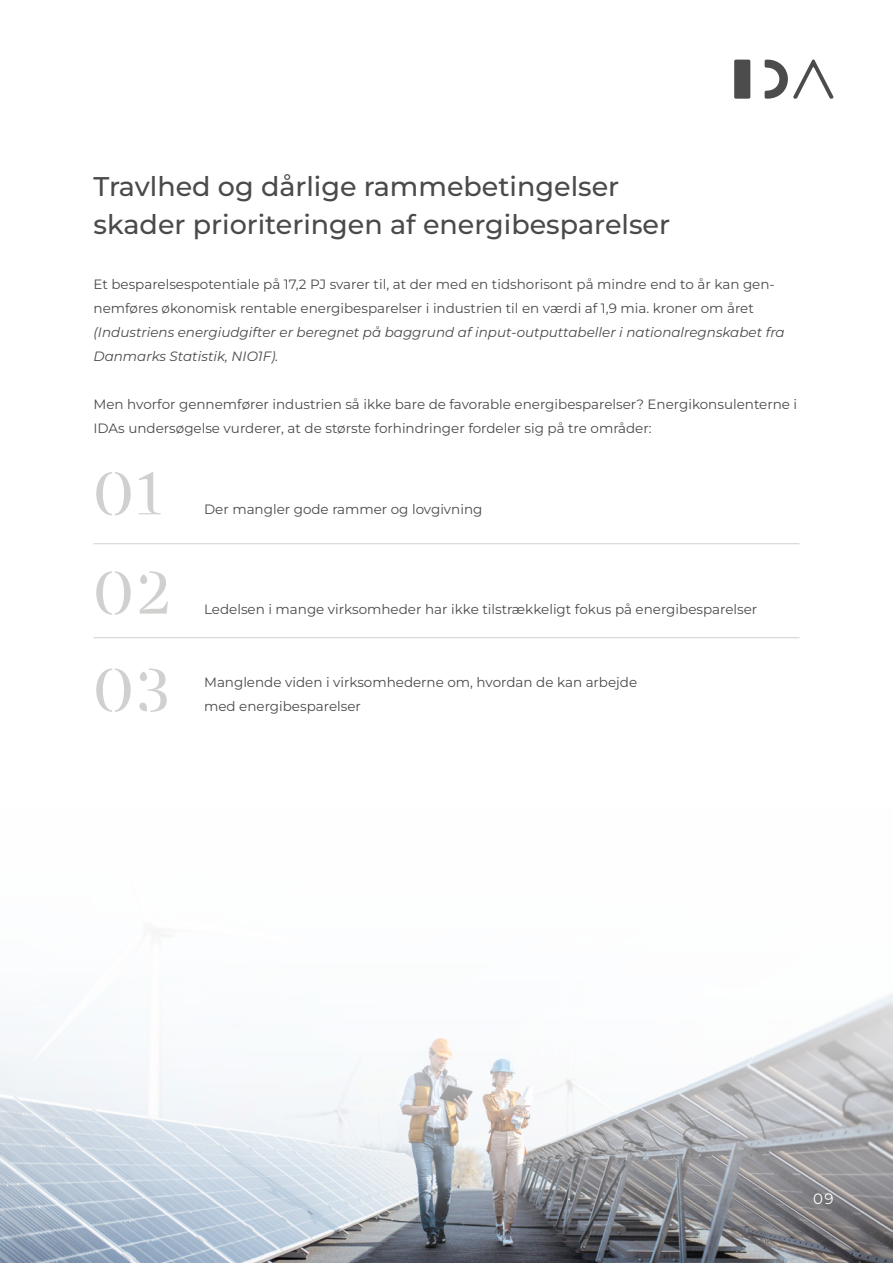
<style>
.page{position:relative;width:893px;height:1263px;background:#fff}
.page>*{position:absolute;margin:0;border:0;box-sizing:border-box;transform-origin:0 0}
.t1{font:67.5px "FS Renaissance";color:#d0d0cf}
.Manchet{font:500 27px "Montserrat";color:#4a4a49}
.t2{font:15px "Montserrat";color:#fff}
.Brød{font:13.5px/24px "Montserrat";color:#4a4a49}
.s1{font-style:italic}
</style>
<div class="page">
<div style="left:734px;top:60px;width:16px;height:39px;background:#4c4c4c;border-radius:2px"></div>
<svg style="left:765px;top:59px;width:69px;height:40px"></svg>
<img style="left:0;top:935px;width:893px;height:328px">
<hr style="left:94px;top:543px;width:705px;height:1px;background:#d0d0cf">
<hr style="left:94px;top:637px;width:705px;height:1px;background:#d0d0cf">
<p class="Manchet" style="left:94px;top:169px;width:527px">Travlhed og dårlige rammebetingelser</p>
<p class="Manchet" style="left:94px;top:206px;width:578px">skader prioriteringen af energibesparelser</p>
<p class="Brød" style="left:94px;top:272px;width:693px">Et besparelsespotentiale på 17,2 PJ svarer til, at der med en tidshorisont på mindre end to år kan gen&shy;nemføres økonomisk rentable energibesparelser i industrien til en værdi af 1,9 mia. kroner om året <span class="s1">(Industriens energiudgifter er beregnet på baggrund af input-outputtabeller i nationalregnskabet fra Danmarks Statistik, NIO1F).</span></p>
<p class="Brød" style="left:94px;top:392px;width:705px">Men hvorfor gennemfører industrien så ikke bare de favorable energibesparelser? Energikonsulenterne i<br>IDAs undersøgelse vurderer, at de største forhindringer fordeler sig på tre områder:</p>
<p class="t1" style="left:94px;top:456px;width:70px">01</p>
<p class="t1" style="left:94px;top:555px;width:78px">02</p>
<p class="Brød" style="left:204px;top:497px;width:280px">Der mangler gode rammer og lovgivning</p>
<p class="Brød" style="left:204px;top:596px;width:555px">Ledelsen i mange virksomheder har ikke tilstrækkeligt fokus på energibesparelser</p>
<p class="t1" style="left:94px;top:653px;width:77px">03</p>
<p class="Brød" style="left:204px;top:670px;width:435px">Manglende viden i virksomhederne om, hvordan de kan arbejde med energibesparelser</p>
<p class="t2" style="left:813px;top:1188px;width:22px">09</p>
</div>
